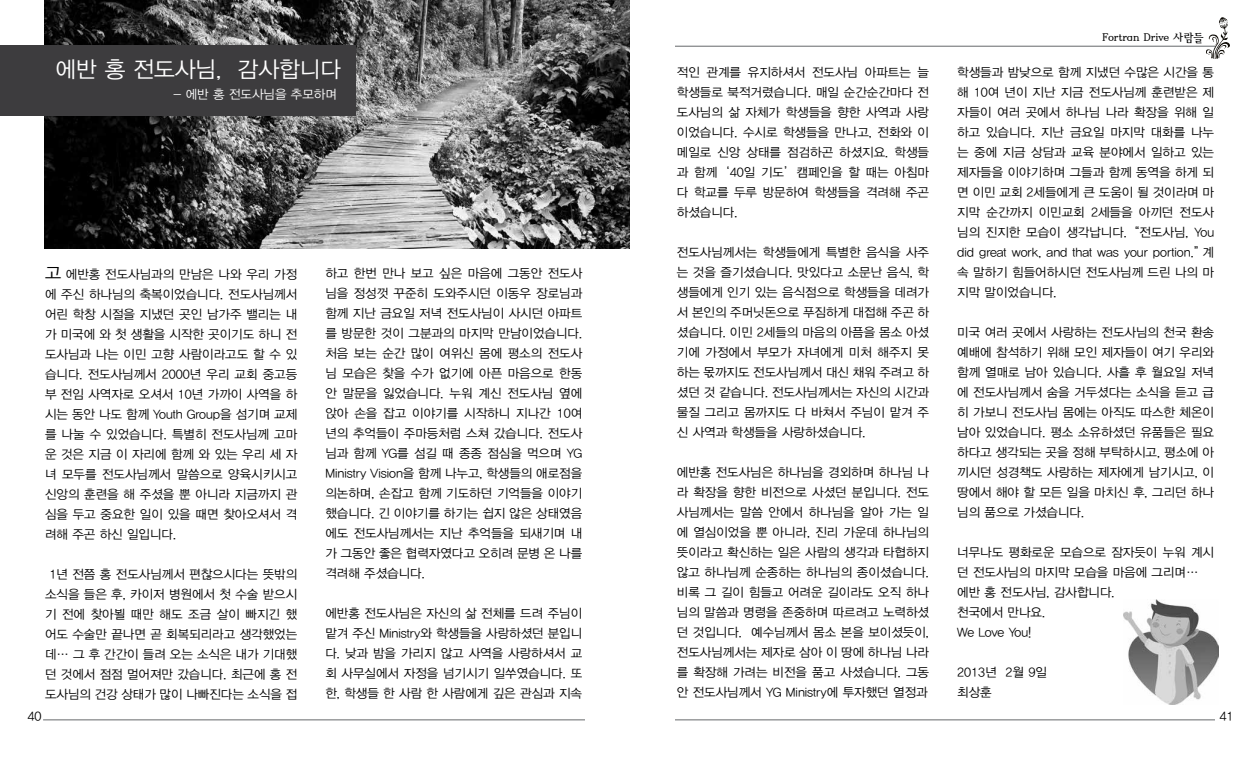
<style>
.page{position:relative;width:1260px;height:765px;background:#fff}
.page>*{position:absolute;margin:0;border:0;box-sizing:border-box;transform-origin:0 0}
.t1{font:22.5px "YDIYGO320";color:#fff}
.t2{font:12.5px/20px "YDIYGO320";color:#000;text-align:justify}
.t3{font:12.5px "YDIYGO320";color:#fff}
.t4{font:11.25px "YDIY Mj O240";letter-spacing:-.01em;color:#000}
.s1{font-size:17.5px}
</style>
<div class="page">
<hr style="left:43px;top:719px;width:542px;height:1px;background:#848688">
<hr style="left:675px;top:719px;width:540px;height:1px;background:#848688">
<hr style="left:675px;top:46px;width:540px;height:1px;background:#848688">
<img style="left:44px;top:0;width:586px;height:249px">
<div style="left:0;top:45px;width:355px;height:71px;background:#3d3c3e"></div>
<svg style="left:1206px;top:17px;width:24px;height:42px"></svg>
<img style="left:1124px;top:600px;width:95px;height:104px">
<h1 class="t1" style="left:56px;top:57px;width:287px">에반 홍 전도사님, 감사합니다</h1>
<p class="t3" style="left:174px;top:87px;width:165px">- 에반 홍 전도사님을 추모하며</p>
<p class="t2" style="left:45px;top:264px;width:254px"><span class="s1">고</span> 에반홍 전도사님과의 만남은 나와 우리 가정 에 주신 하나님의 축복이었습니다. 전도사님께서 어린 학창 시절을 지냈던 곳인 남가주 밸리는 내 가 미국에 와 첫 생활을 시작한 곳이기도 하니 전 도사님과 나는 이민 고향 사람이라고도 할 수 있 습니다. 전도사님께서 2000년 우리 교회 중고등 부 전임 사역자로 오셔서 10년 가까이 사역을 하 시는 동안 나도 함께 Youth Group을 섬기며 교제 를 나눌 수 있었습니다. 특별히 전도사님께 고마 운 것은 지금 이 자리에 함께 와 있는 우리 세 자 녀 모두를 전도사님께서 말씀으로 양육시키시고 신앙의 훈련을 해 주셨을 뿐 아니라 지금까지 관 심을 두고 중요한 일이 있을 때면 찾아오셔서 격 려해 주곤 하신 일입니다.</p>
<p class="t2" style="left:45px;top:564px;width:254px;text-align:center">1년 전쯤 홍 전도사님께서 편찮으시다는 뜻밖의 소식을 들은 후, 카이저 병원에서 첫 수술 받으시 기 전에 찾아뵐 때만 해도 조금 살이 빠지긴 했 어도 수술만 끝나면 곧 회복되리라고 생각했었는 데… 그 후 간간이 들려 오는 소식은 내가 기대했 던 것에서 점점 멀어져만 갔습니다. 최근에 홍 전 도사님의 건강 상태가 많이 나빠진다는 소식을 접</p>
<p class="t2" style="left:325px;top:263px;width:258px">하고 한번 만나 보고 싶은 마음에 그동안 전도사 님을 정성껏 꾸준히 도와주시던 이동우 장로님과 함께 지난 금요일 저녁 전도사님이 사시던 아파트 를 방문한 것이 그분과의 마지막 만남이었습니다. 처음 보는 순간 많이 여위신 몸에 평소의 전도사 님 모습은 찾을 수가 없기에 아픈 마음으로 한동 안 말문을 잃었습니다. 누워 계신 전도사님 옆에 앉아 손을 잡고 이야기를 시작하니 지나간 10여 년의 추억들이 주마등처럼 스쳐 갔습니다. 전도사 님과 함께 YG를 섬길 때 종종 점심을 먹으며 YG Ministry Vision을 함께 나누고, 학생들의 애로점을 의논하며, 손잡고 함께 기도하던 기억들을 이야기 했습니다. 긴 이야기를 하기는 쉽지 않은 상태였음 에도 전도사님께서는 지난 추억들을 되새기며 내 가 그동안 좋은 협력자였다고 오히려 문병 온 나를 격려해 주셨습니다.</p>
<p class="t2" style="left:325px;top:603px;width:258px">에반홍 전도사님은 자신의 삶 전체를 드려 주님이 맡겨 주신 Ministry와 학생들을 사랑하셨던 분입니 다. 낮과 밤을 가리지 않고 사역을 사랑하셔서 교 회 사무실에서 자정을 넘기시기 일쑤였습니다. 또 한, 학생들 한 사람 한 사람에게 깊은 관심과 지속</p>
<p class="t2" style="left:677px;top:63px;width:254px">적인 관계를 유지하셔서 전도사님 아파트는 늘 학생들로 북적거렸습니다. 매일 순간순간마다 전 도사님의 삶 자체가 학생들을 향한 사역과 사랑 이었습니다. 수시로 학생들을 만나고, 전화와 이 메일로 신앙 상태를 점검하곤 하셨지요. 학생들 과 함께‘40일 기도’캠페인을 할 때는 아침마 다 학교를 두루 방문하여 학생들을 격려해 주곤 하셨습니다.</p>
<p class="t2" style="left:677px;top:243px;width:254px">전도사님께서는 학생들에게 특별한 음식을 사주 는 것을 즐기셨습니다. 맛있다고 소문난 음식, 학 생들에게 인기 있는 음식점으로 학생들을 데려가 서 본인의 주머닛돈으로 푸짐하게 대접해 주곤 하 셨습니다. 이민 2세들의 마음의 아픔을 몸소 아셨 기에 가정에서 부모가 자녀에게 미처 해주지 못 하는 몫까지도 전도사님께서 대신 채워 주려고 하 셨던 것 같습니다. 전도사님께서는 자신의 시간과 물질 그리고 몸까지도 다 바쳐서 주님이 맡겨 주 신 사역과 학생들을 사랑하셨습니다.</p>
<p class="t2" style="left:677px;top:463px;width:254px">에반홍 전도사님은 하나님을 경외하며 하나님 나 라 확장을 향한 비전으로 사셨던 분입니다. 전도 사님께서는 말씀 안에서 하나님을 알아 가는 일 에 열심이었을 뿐 아니라, 진리 가운데 하나님의 뜻이라고 확신하는 일은 사람의 생각과 타협하지 않고 하나님께 순종하는 하나님의 종이셨습니다. 비록 그 길이 힘들고 어려운 길이라도 오직 하나 님의 말씀과 명령을 존중하며 따르려고 노력하셨 던 것입니다. 예수님께서 몸소 본을 보이셨듯이, 전도사님께서는 제자로 삼아 이 땅에 하나님 나라 를 확장해 가려는 비전을 품고 사셨습니다. 그동 안 전도사님께서 YG Ministry에 투자했던 열정과</p>
<p class="t4" style="left:1102px;top:32px;width:103px">Fortran Drive 사람들</p>
<p class="t2" style="left:957px;top:63px;width:258px">학생들과 밤낮으로 함께 지냈던 수많은 시간을 통 해 10여 년이 지난 지금 전도사님께 훈련받은 제 자들이 여러 곳에서 하나님 나라 확장을 위해 일 하고 있습니다. 지난 금요일 마지막 대화를 나누 는 중에 지금 상담과 교육 분야에서 일하고 있는 제자들을 이야기하며 그들과 함께 동역을 하게 되 면 이민 교회 2세들에게 큰 도움이 될 것이라며 마 지막 순간까지 이민교회 2세들을 아끼던 전도사 님의 진지한 모습이 생각납니다.“전도사님, You did great work, and that was your portion.”계 속 말하기 힘들어하시던 전도사님께 드린 나의 마 지막 말이었습니다.</p>
<p class="t2" style="left:957px;top:323px;width:258px">미국 여러 곳에서 사랑하는 전도사님의 천국 환송 예배에 참석하기 위해 모인 제자들이 여기 우리와 함께 열매로 남아 있습니다. 사흘 후 월요일 저녁 에 전도사님께서 숨을 거두셨다는 소식을 듣고 급 히 가보니 전도사님 몸에는 아직도 따스한 체온이 남아 있었습니다. 평소 소유하셨던 유품들은 필요 하다고 생각되는 곳을 정해 부탁하시고, 평소에 아 끼시던 성경책도 사랑하는 제자에게 남기시고, 이 땅에서 해야 할 모든 일을 마치신 후, 그리던 하나 님의 품으로 가셨습니다.</p>
<p class="t2" style="left:957px;top:543px;width:258px;text-align:left">너무나도 평화로운 모습으로 잠자듯이 누워 계시 던 전도사님의 마지막 모습을 마음에 그리며… 에반 홍 전도사님, 감사합니다.<br>천국에서 만나요.<br>We Love You!</p>
<p class="t2" style="left:957px;top:663px;width:91px">2013년 2월 9일 최상훈</p>
<p class="t2" style="left:27px;top:707px;width:16px">40</p>
<p class="t2" style="left:1219px;top:707px;width:16px">41</p>
</div>
